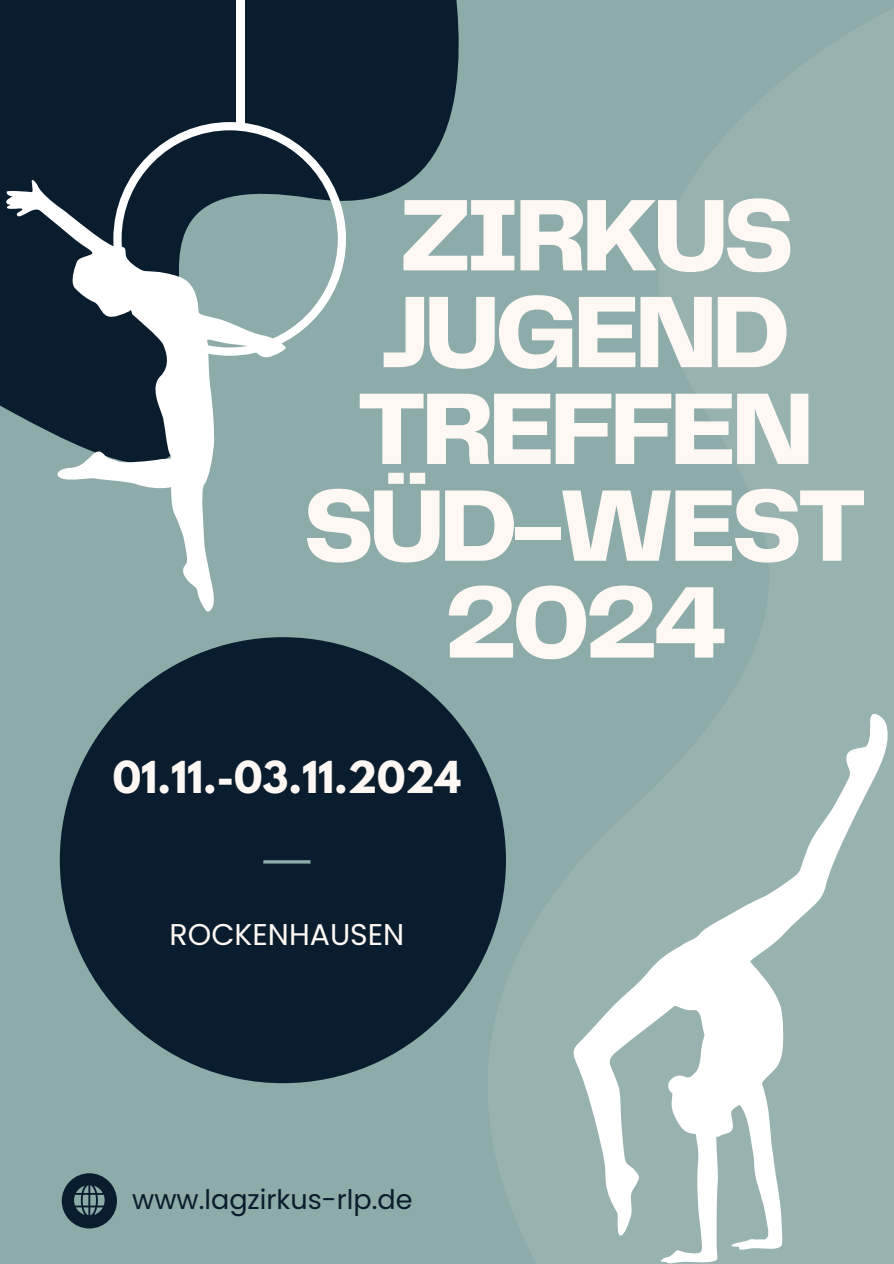
<style>
.page{position:relative;width:894px;height:1264px;background:#fff}
.page>*{position:absolute;margin:0;border:0;box-sizing:border-box;transform-origin:0 0}
.t1{font:800 105.6px/96.8px "Telegraf";letter-spacing:-.05em;color:#fdf8f4;text-align:center}
.t2{font:700 39px "League Spartan";color:#fdf8f4}
.t3{font:30px "Poppins";color:#fdf8f4}
.t4{font:27px "Poppins";color:#091d2e}
</style>
<div class="page">
<div style="left:0;top:0;width:893px;height:1263px;background:#8daba8"></div>
<svg style="left:0;top:0;width:458px;height:407px;fill:#091d2e"></svg>
<div style="left:60px;top:637px;width:446px;height:446px;background:#091d2e;border-radius:50%"></div>
<hr style="left:263px;top:860px;width:47px;height:3px;background:#8daba8">
<svg style="left:573px;top:714px;width:314px;height:548px;fill:#97b2af"></svg>
<div style="left:62px;top:1173px;width:55px;height:55px;background:#091d2e;border-radius:50%"></div>
<svg style="left:74px;top:1185px;width:30px;height:30px"></svg>
<svg style="left:3px;top:178px;width:284px;height:434px"></svg>
<svg style="left:113px;top:122px;width:233px;height:234px"></svg>
<div style="left:236px;top:0;width:9px;height:126px;background:#fff"></div>
<p class="t1" style="left:303px;top:192px;width:565px">ZIRKUS<br>JUGEND<br>TREFFEN<br>SÜD-WEST<br>2024</p>
<p class="t2" style="left:113px;top:757px;width:349px">01.11.-03.11.2024</p>
<p class="t3" style="left:169px;top:913px;width:236px">ROCKENHAUSEN</p>
<p class="t4" style="left:132px;top:1180px;width:282px">www.lagzirkus-rlp.de</p>
</div>
